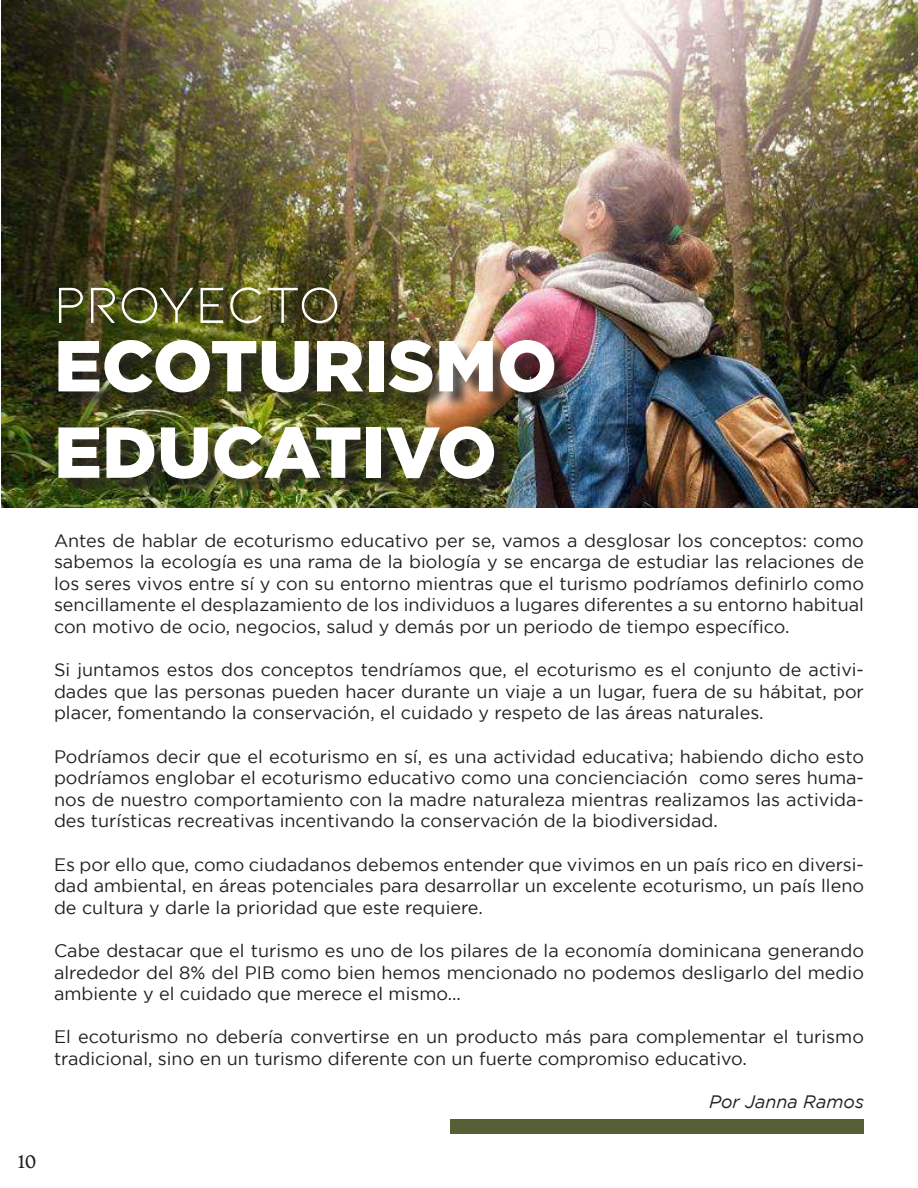
<style>
.page{position:relative;width:918px;height:1188px;background:#fff}
.page>*{position:absolute;margin:0;border:0;box-sizing:border-box;transform-origin:0 0}
.t1{font:900 72px/86.4px "Gotham";color:#fff}
.t2{font:54px "Kiona";letter-spacing:-.01em;color:#fff}
.t3{font:18px/21.6px "Gotham";color:#231f20;text-align:justify}
.t4{font:italic 18px "Gotham";color:#231f20}
.t5{font:18px "Artifex CF";color:#231f20}
</style>
<div class="page">
<img style="left:1px;top:0;width:917px;height:508px">
<div style="left:61px;top:343px;width:512px;height:155px;background:#231f20;opacity:.75"></div>
<div style="left:61px;top:290px;width:295px;height:52px;background:#231f20;opacity:.75"></div>
<div style="left:450px;top:1119px;width:413px;height:14px;background:#545f35"></div>
<h2 class="t2" style="left:54px;top:275px;width:287px">PROYECTO</h2>
<h1 class="t1" style="left:54px;top:321px;width:505px">ECOTURISMO<br>EDUCATIVO</h1>
<p class="t5" style="left:18px;top:1151px;width:20px">10</p>
<p class="t3" style="left:54px;top:529px;width:812px">Antes de hablar de ecoturismo educativo per se, vamos a desglosar los conceptos: como sabemos la ecología es una rama de la biología y se encarga de estudiar las relaciones de los seres vivos entre sí y con su entorno mientras que el turismo podríamos definirlo como sencillamente el desplazamiento de los individuos a lugares diferentes a su entorno habitual con motivo de ocio, negocios, salud y demás por un periodo de tiempo específico.</p>
<p class="t3" style="left:54px;top:659px;width:811px">Si juntamos estos dos conceptos tendríamos que, el ecoturismo es el conjunto de activi&shy;dades que las personas pueden hacer durante un viaje a un lugar, fuera de su hábitat, por placer, fomentando la conservación, el cuidado y respeto de las áreas naturales.</p>
<p class="t3" style="left:54px;top:745px;width:811px">Podríamos decir que el ecoturismo en sí, es una actividad educativa; habiendo dicho esto podríamos englobar el ecoturismo educativo como una concienciación como seres huma&shy;nos de nuestro comportamiento con la madre naturaleza mientras realizamos las activida&shy;des turísticas recreativas incentivando la conservación de la biodiversidad.</p>
<p class="t3" style="left:54px;top:853px;width:812px">Es por ello que, como ciudadanos debemos entender que vivimos en un país rico en diversi&shy;dad ambiental, en áreas potenciales para desarrollar un excelente ecoturismo, un país lleno de cultura y darle la prioridad que este requiere.</p>
<p class="t3" style="left:54px;top:940px;width:811px">Cabe destacar que el turismo es uno de los pilares de la economía dominicana generando alrededor del 8% del PIB como bien hemos mencionado no podemos desligarlo del medio ambiente y el cuidado que merece el mismo...</p>
<p class="t3" style="left:54px;top:1026px;width:811px">El ecoturismo no debería convertirse en un producto más para complementar el turismo tradicional, sino en un turismo diferente con un fuerte compromiso educativo.</p>
<p class="t4" style="left:709px;top:1092px;width:156px">Por Janna Ramos</p>
</div>
